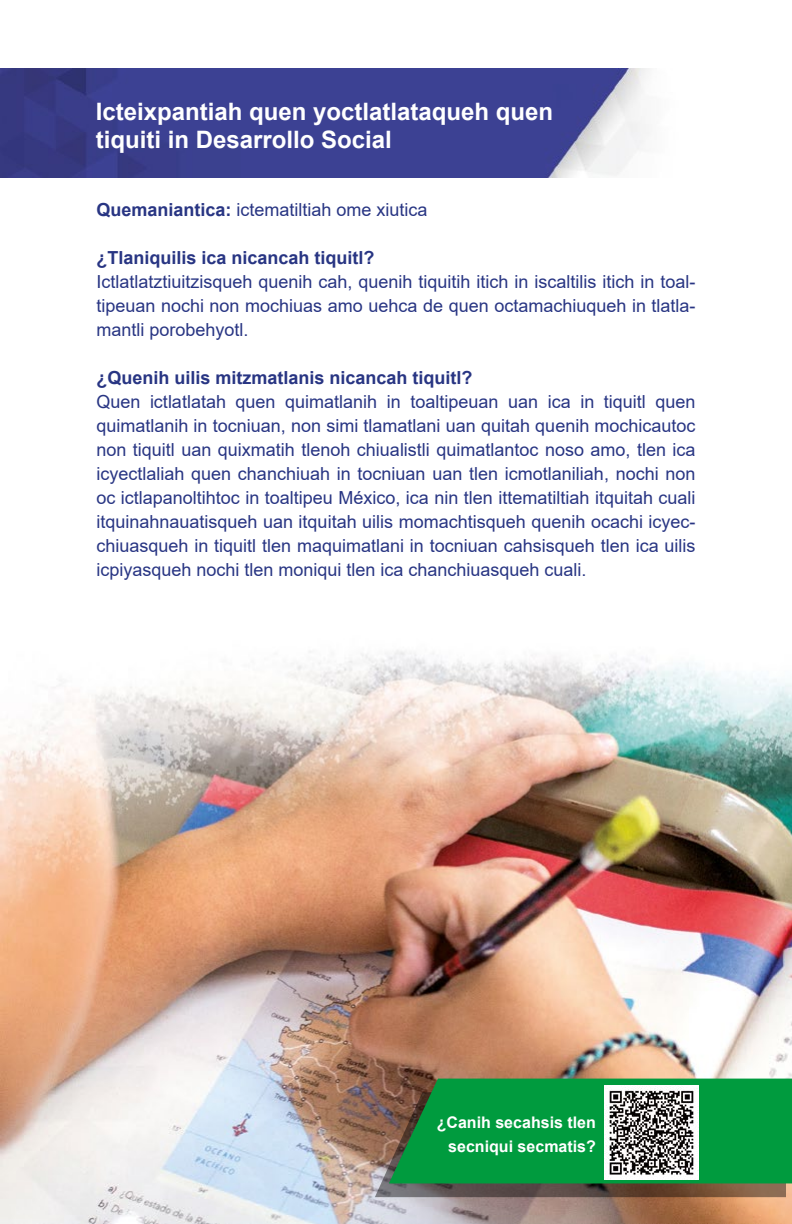
<style>
.page{position:relative;width:792px;height:1224px;background:#fff}
.page>*{position:absolute;margin:0;border:0;box-sizing:border-box;transform-origin:0 0}
.t1{font:700 24px/28.8px "Arial";color:#fff}
.t2{font:600 24px "ITC Avant Garde Std";color:#fff}
.t3{font:18px/24px "Arial";color:#283583;text-align:justify}
.t4{font:700 18px "Arial";color:#283583}
.t5{font:700 16px/24px "Arial";color:#fff;text-align:right}
.s1{font-weight:700}
</style>
<div class="page">
<img style="left:0;top:650px;width:792px;height:574px">
<svg style="left:375px;top:1092px;width:411px;height:105px;background:#6b594c"></svg>
<svg style="left:389px;top:1079px;width:403px;height:104px;background:#0a953f"></svg>
<img style="left:0;top:68px;width:649px;height:110px">
<img style="left:604px;top:1085px;width:94px;height:94px">
<h1 class="t2" style="left:368px;top:90px;width:329px">Medición multidimensional</h1>
<h1 class="t1" style="left:96px;top:97px;width:459px">Icteixpantiah quen yoctlatlataqueh quen tiquiti in Desarrollo Social</h1>
<p class="t3" style="left:96px;top:198px;width:333px"><span class="s1">Quemaniantica:</span> ictematiltiah ome xiutica</p>
<p class="t4" style="left:96px;top:245px;width:280px">¿Tlaniquilis ica nicancah tiquitl?</p>
<p class="t3" style="left:96px;top:270px;width:601px">Ictlatlatztiuitzisqueh quenih cah, quenih tiquitih itich in iscaltilis itich in toal&shy;tipeuan nochi non mochiuas amo uehca de quen octamachiuqueh in tlatla&shy;mantli porobehyotl.</p>
<p class="t4" style="left:96px;top:365px;width:378px">¿Quenih uilis mitzmatlanis nicancah tiquitl?</p>
<p class="t3" style="left:96px;top:390px;width:601px">Quen ictlatlatah quen quimatlanih in toaltipeuan uan ica in tiquitl quen quimatlanih in tocniuan, non simi tlamatlani uan quitah quenih mochicautoc non tiquitl uan quixmatih tlenoh chiualistli quimatlantoc noso amo, tlen ica icyectlaliah quen chanchiuah in tocniuan uan tlen icmotlaniliah, nochi non oc ictlapanoltihtoc in toaltipeu México, ica nin tlen ittematiltiah itquitah cuali itquinahnauatisqueh uan itquitah uilis momachtisqueh quenih ocachi icyec&shy;chiuasqueh in tiquitl tlen maquimatlani in tocniuan cahsisqueh tlen ica uilis icpiyasqueh nochi tlen moniqui tlen ica chanchiuasqueh cuali.</p>
<p class="t5" style="left:437px;top:1111px;width:161px">¿Canih secahsis tlen secniqui secmatis?</p>
</div>
